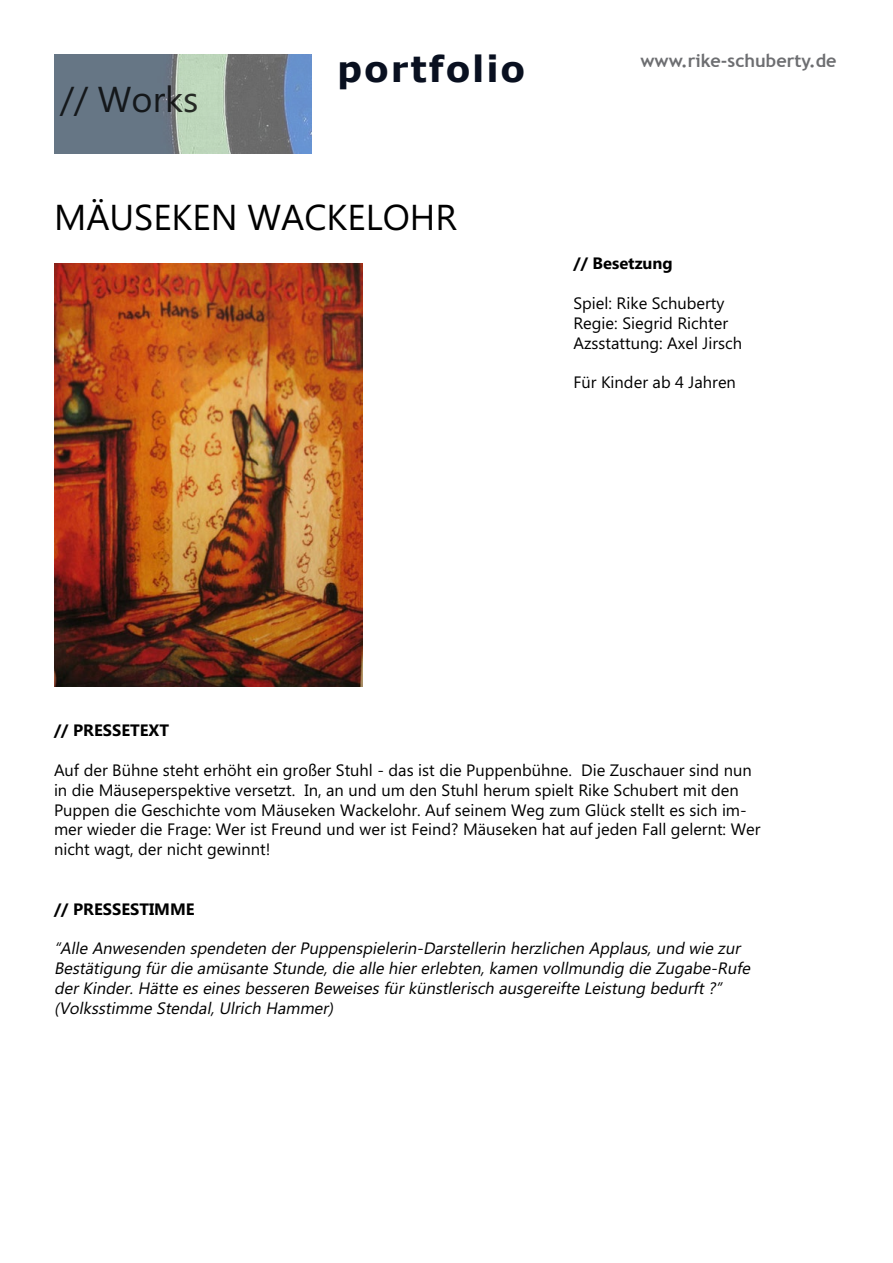
<style>
.page{position:relative;width:893px;height:1263px;background:#fff}
.page>*{position:absolute;margin:0;border:0;box-sizing:border-box;transform-origin:0 0}
.t1{font:36px "Microsoft Phags Pa";color:#000}
.t2{font:700 36px "Verdana";letter-spacing:.05em;color:#091020}
.t3{font:700 18px "Trebuchet MS";color:#6d6e71}
.t4{font:16.5px/19.8px "Microsoft Phags Pa";color:#000}
.t5{font:italic 16.5px/19.8px "Microsoft Phags Pa";color:#000}
.t6{font:700 16.5px "Microsoft Phags Pa";color:#000}
</style>
<div class="page">
<img style="left:54px;top:264px;width:308px;height:422px">
<img style="left:54px;top:54px;width:257px;height:99px">
<h1 class="t1" style="left:60px;top:74px;width:140px">// Works</h1>
<h1 class="t2" style="left:337px;top:43px;width:189px">portfolio</h1>
<h1 class="t1" style="left:54px;top:193px;width:404px">MÄUSEKEN WACKELOHR</h1>
<p class="t3" style="left:640px;top:50px;width:197px">www.rike-schuberty.de</p>
<p class="t6" style="left:573px;top:252px;width:101px">// Besetzung</p>
<p class="t4" style="left:573px;top:292px;width:170px">Spiel: Rike Schuberty<br>Regie: Siegrid Richter<br>Azsstattung: Axel Jirsch</p>
<p class="t4" style="left:573px;top:371px;width:164px">Für Kinder ab 4 Jahren</p>
<p class="t6" style="left:54px;top:719px;width:117px">// PRESSETEXT</p>
<p class="t4" style="left:54px;top:759px;width:708px">Auf der Bühne steht erhöht ein großer Stuhl - das ist die Puppenbühne. Die Zuschauer sind nun in die Mäuseperspektive versetzt. In, an und um den Stuhl herum spielt Rike Schubert mit den Puppen die Geschichte vom Mäuseken Wackelohr. Auf seinem Weg zum Glück stellt es sich im&shy;mer wieder die Frage: Wer ist Freund und wer ist Feind? Mäuseken hat auf jeden Fall gelernt: Wer nicht wagt, der nicht gewinnt!</p>
<p class="t6" style="left:54px;top:897px;width:142px">// PRESSESTIMME</p>
<p class="t5" style="left:54px;top:937px;width:701px">“Alle Anwesenden spendeten derPuppenspielerin-Darstellerin herzlichen Applaus,und wie zur Bestätigung fürdie amüsante Stunde,die alle hiererlebten,kamen vollmundig die Zugabe-Rufe derKinder.Hätte es eines besseren Beweises fürkünstlerisch ausgereifte Leistung bedurft?” (Volksstimme Stendal,Ulrich Hammer)</p>
</div>
